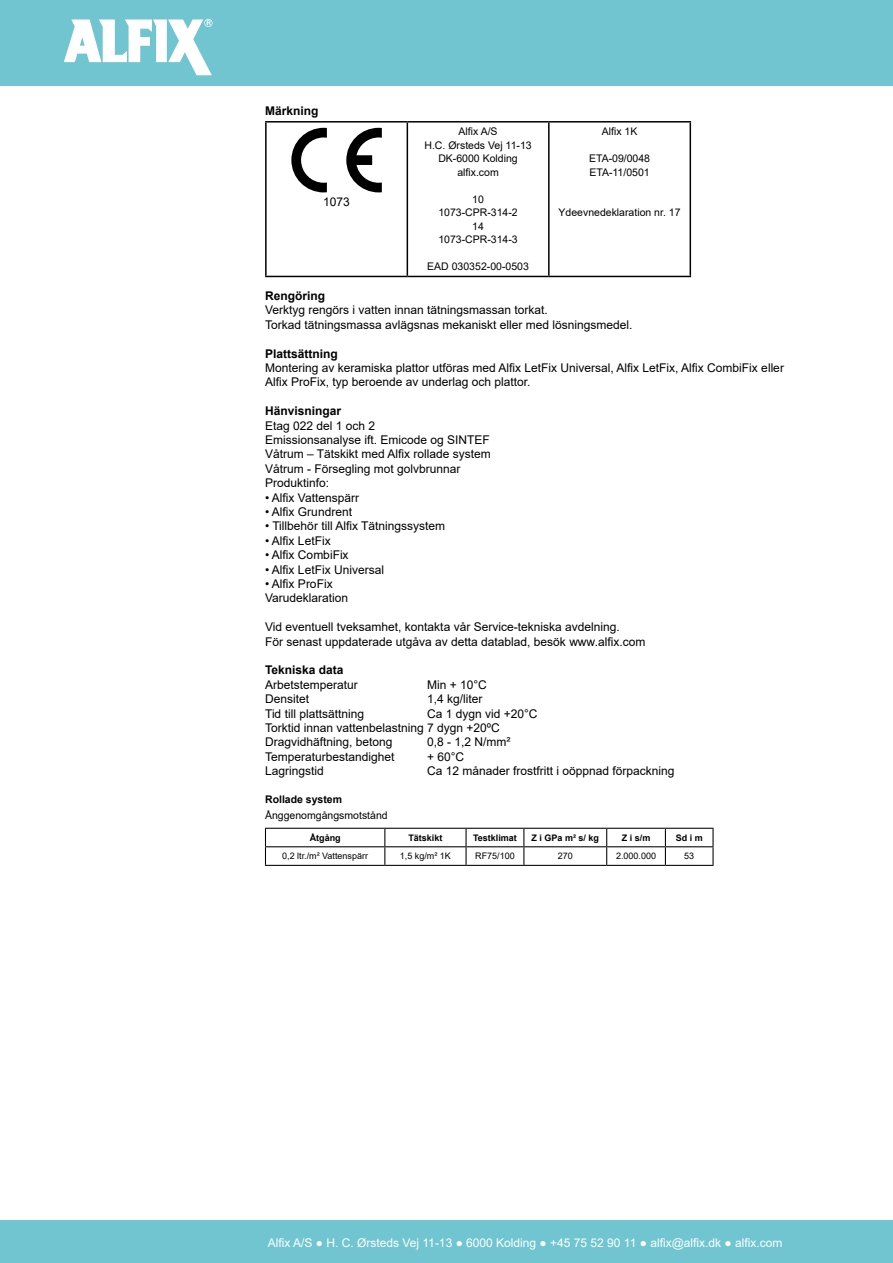
<style>
.page{position:relative;width:893px;height:1263px;background:#fff}
.page>*{position:absolute;margin:0;border:0;box-sizing:border-box;transform-origin:0 0}
.Brødtekst{font:12px "Arial";color:#000}
.t1{font:12px "Arial";color:#fff}
.Brødtekst-2{font:700 12px "Arial";color:#000}
.Brødtekst-3{font:10.5px "Arial";color:#000}
.Brødtekst-4{font:700 10.5px "Arial";color:#000}
.t2{font:9px "Arial";color:#000}
.t3{font:700 9px "Arial";color:#000}
</style>
<div class="page">
<div style="left:0;top:0;width:893px;height:85px;background:#70c5d0"></div>
<div style="left:0;top:1220px;width:893px;height:43px;background:#70c5d0"></div>
<svg style="left:64px;top:19px;width:149px;height:56px"></svg>
<hr style="left:265px;top:121px;width:142px;height:2px;background:#000">
<hr style="left:265px;top:123px;width:2px;height:153px;background:#000">
<hr style="left:407px;top:121px;width:142px;height:2px;background:#000">
<hr style="left:407px;top:123px;width:1px;height:153px;background:#000">
<hr style="left:549px;top:121px;width:142px;height:2px;background:#000">
<hr style="left:548px;top:123px;width:2px;height:153px;background:#000">
<hr style="left:690px;top:123px;width:1px;height:153px;background:#000">
<hr style="left:265px;top:276px;width:142px;height:1px;background:#000">
<hr style="left:407px;top:276px;width:142px;height:1px;background:#000">
<hr style="left:549px;top:276px;width:142px;height:1px;background:#000">
<svg style="left:291px;top:128px;width:36px;height:64px"></svg>
<svg style="left:346px;top:128px;width:36px;height:64px"></svg>
<hr style="left:265px;top:828px;width:120px;height:1px;background:#000">
<hr style="left:385px;top:828px;width:81px;height:1px;background:#000">
<hr style="left:466px;top:828px;width:58px;height:1px;background:#000">
<hr style="left:524px;top:828px;width:83px;height:1px;background:#000">
<hr style="left:607px;top:828px;width:58px;height:1px;background:#000">
<hr style="left:665px;top:828px;width:49px;height:1px;background:#000">
<hr style="left:265px;top:846px;width:120px;height:1px;background:#000">
<svg style="left:265px;top:829px;width:1px;height:36px"></svg>
<hr style="left:385px;top:846px;width:81px;height:1px;background:#000">
<svg style="left:384px;top:829px;width:1px;height:36px"></svg>
<hr style="left:466px;top:846px;width:58px;height:1px;background:#000">
<svg style="left:465px;top:829px;width:2px;height:36px"></svg>
<hr style="left:524px;top:846px;width:83px;height:1px;background:#000">
<svg style="left:523px;top:829px;width:1px;height:36px"></svg>
<hr style="left:607px;top:846px;width:58px;height:1px;background:#000">
<svg style="left:606px;top:829px;width:1px;height:36px"></svg>
<hr style="left:665px;top:846px;width:49px;height:1px;background:#000">
<svg style="left:665px;top:829px;width:1px;height:36px"></svg>
<svg style="left:712px;top:829px;width:2px;height:36px"></svg>
<hr style="left:265px;top:865px;width:120px;height:1px;background:#000">
<hr style="left:385px;top:865px;width:81px;height:1px;background:#000">
<hr style="left:466px;top:865px;width:58px;height:1px;background:#000">
<hr style="left:524px;top:865px;width:83px;height:1px;background:#000">
<hr style="left:607px;top:865px;width:58px;height:1px;background:#000">
<hr style="left:665px;top:865px;width:49px;height:1px;background:#000">
<p class="Brødtekst-2" style="left:265px;top:102px;width:55px">Märkning</p>
<p class="Brødtekst" style="left:323px;top:193px;width:28px">1073</p>
<p class="Brødtekst-3" style="left:459px;top:125px;width:41px">Alfix A/S</p>
<p class="Brødtekst-3" style="left:424px;top:138px;width:109px">H.C. Ørsteds Vej 11-13</p>
<p class="Brødtekst-3" style="left:438px;top:152px;width:81px">DK-6000 Kolding</p>
<p class="Brødtekst-3" style="left:457px;top:165px;width:43px">alfix.com</p>
<p class="Brødtekst-3" style="left:472px;top:192px;width:13px">10</p>
<p class="Brødtekst-3" style="left:438px;top:206px;width:81px">1073-CPR-314-2</p>
<p class="Brødtekst-3" style="left:472px;top:219px;width:13px">14</p>
<p class="Brødtekst-3" style="left:438px;top:233px;width:81px">1073-CPR-314-3</p>
<p class="Brødtekst-3" style="left:427px;top:260px;width:103px">EAD 030352-00-0503</p>
<p class="Brødtekst-3" style="left:602px;top:125px;width:37px">Alfix 1K</p>
<p class="Brødtekst-3" style="left:589px;top:152px;width:63px">ETA-09/0048</p>
<p class="Brødtekst-3" style="left:589px;top:165px;width:62px">ETA-11/0501</p>
<p class="Brødtekst-3" style="left:559px;top:206px;width:124px">Ydeevnedeklaration nr. 17</p>
<p class="Brødtekst-2" style="left:265px;top:287px;width:61px">Rengöring</p>
<p class="Brødtekst" style="left:265px;top:302px;width:284px">Verktyg rengörs i vatten innan tätningsmassan torkat.</p>
<p class="Brødtekst" style="left:265px;top:316px;width:369px">Torkad tätningsmassa avlägsnas mekaniskt eller med lösningsmedel.</p>
<p class="Brødtekst-2" style="left:265px;top:345px;width:74px">Plattsättning</p>
<p class="Brødtekst" style="left:265px;top:360px;width:520px">Montering av keramiska plattor utföras med Alfix LetFix Universal, Alfix LetFix, Alfix CombiFix eller</p>
<p class="Brødtekst" style="left:265px;top:374px;width:267px">Alfix ProFix, typ beroende av underlag och plattor.</p>
<p class="Brødtekst-2" style="left:265px;top:403px;width:78px">Hänvisningar</p>
<p class="Brødtekst" style="left:265px;top:417px;width:112px">Etag 022 del 1 och 2</p>
<p class="Brødtekst" style="left:265px;top:432px;width:226px">Emissionsanalyse ift. Emicode og SINTEF</p>
<p class="Brødtekst" style="left:265px;top:446px;width:227px">Våtrum – Tätskikt med Alfix rollade system</p>
<p class="Brødtekst" style="left:265px;top:460px;width:197px">Våtrum - Försegling mot golvbrunnar</p>
<p class="Brødtekst" style="left:265px;top:475px;width:66px">Produktinfo:</p>
<p class="Brødtekst" style="left:265px;top:489px;width:96px">• Alfix Vattenspärr</p>
<p class="Brødtekst" style="left:265px;top:504px;width:88px">• Alfix Grundrent</p>
<p class="Brødtekst" style="left:265px;top:518px;width:182px">• Tillbehör till Alfix Tätningssystem</p>
<p class="Brødtekst" style="left:265px;top:532px;width:67px">• Alfix LetFix</p>
<p class="Brødtekst" style="left:265px;top:547px;width:85px">• Alfix CombiFix</p>
<p class="Brødtekst" style="left:265px;top:561px;width:120px">• Alfix LetFix Universal</p>
<p class="Brødtekst" style="left:265px;top:576px;width:69px">• Alfix ProFix</p>
<p class="Brødtekst" style="left:265px;top:590px;width:85px">Varudeklaration</p>
<p class="Brødtekst" style="left:265px;top:619px;width:356px">Vid eventuell tveksamhet, kontakta vår Service-tekniska avdelning.</p>
<p class="Brødtekst" style="left:265px;top:633px;width:382px">För senast uppdaterade utgåva av detta datablad, besök www.alfix.com</p>
<p class="Brødtekst-2" style="left:265px;top:662px;width:80px">Tekniska data</p>
<p class="Brødtekst" style="left:265px;top:676px;width:94px">Arbetstemperatur</p>
<p class="Brødtekst" style="left:427px;top:676px;width:61px">Min + 10°C</p>
<p class="Brødtekst" style="left:265px;top:691px;width:46px">Densitet</p>
<p class="Brødtekst" style="left:427px;top:691px;width:57px">1,4 kg/liter</p>
<p class="Brødtekst" style="left:265px;top:705px;width:100px">Tid till plattsättning</p>
<p class="Brødtekst" style="left:427px;top:705px;width:112px">Ca 1 dygn vid +20°C</p>
<p class="Brødtekst" style="left:265px;top:720px;width:236px">Torktid innan vattenbelastning 7 dygn +20ºC</p>
<p class="Brødtekst" style="left:265px;top:734px;width:129px">Dragvidhäftning, betong</p>
<p class="Brødtekst" style="left:427px;top:734px;width:85px">0,8 - 1,2 N/mm²</p>
<p class="Brødtekst" style="left:265px;top:748px;width:131px">Temperaturbestandighet</p>
<p class="Brødtekst" style="left:427px;top:748px;width:39px">+ 60°C</p>
<p class="Brødtekst" style="left:265px;top:763px;width:60px">Lagringstid</p>
<p class="Brødtekst" style="left:427px;top:763px;width:249px">Ca 12 månader frostfritt i oöppnad förpackning</p>
<p class="Brødtekst-3" style="left:265px;top:808px;width:124px">Ånggenomgångsmotstånd</p>
<p class="t3" style="left:310px;top:831px;width:32px">Åtgång</p>
<p class="t3" style="left:408px;top:831px;width:36px">Tätskikt</p>
<p class="t3" style="left:473px;top:831px;width:45px">Testklimat</p>
<p class="t3" style="left:532px;top:831px;width:69px">Z i GPa m² s/ kg</p>
<p class="t3" style="left:622px;top:831px;width:30px">Z i s/m</p>
<p class="t3" style="left:676px;top:831px;width:29px">Sd i m</p>
<p class="t2" style="left:282px;top:850px;width:87px">0,2 ltr./m² Vattenspärr</p>
<p class="t2" style="left:400px;top:850px;width:53px">1,5 kg/m² 1K</p>
<p class="t2" style="left:475px;top:850px;width:41px">RF75/100</p>
<p class="t2" style="left:558px;top:850px;width:17px">270</p>
<p class="t2" style="left:616px;top:850px;width:42px">2.000.000</p>
<p class="t2" style="left:684px;top:850px;width:12px">53</p>
<p class="Brødtekst-4" style="left:265px;top:792px;width:79px">Rollade system</p>
<p class="t1" style="left:268px;top:1234px;width:516px">Alfix A/S ● H. C. Ørsteds Vej 11-13 ● 6000 Kolding ● +45 75 52 90 11 ● alfix@alfix.dk ● alfix.com</p>
</div>
